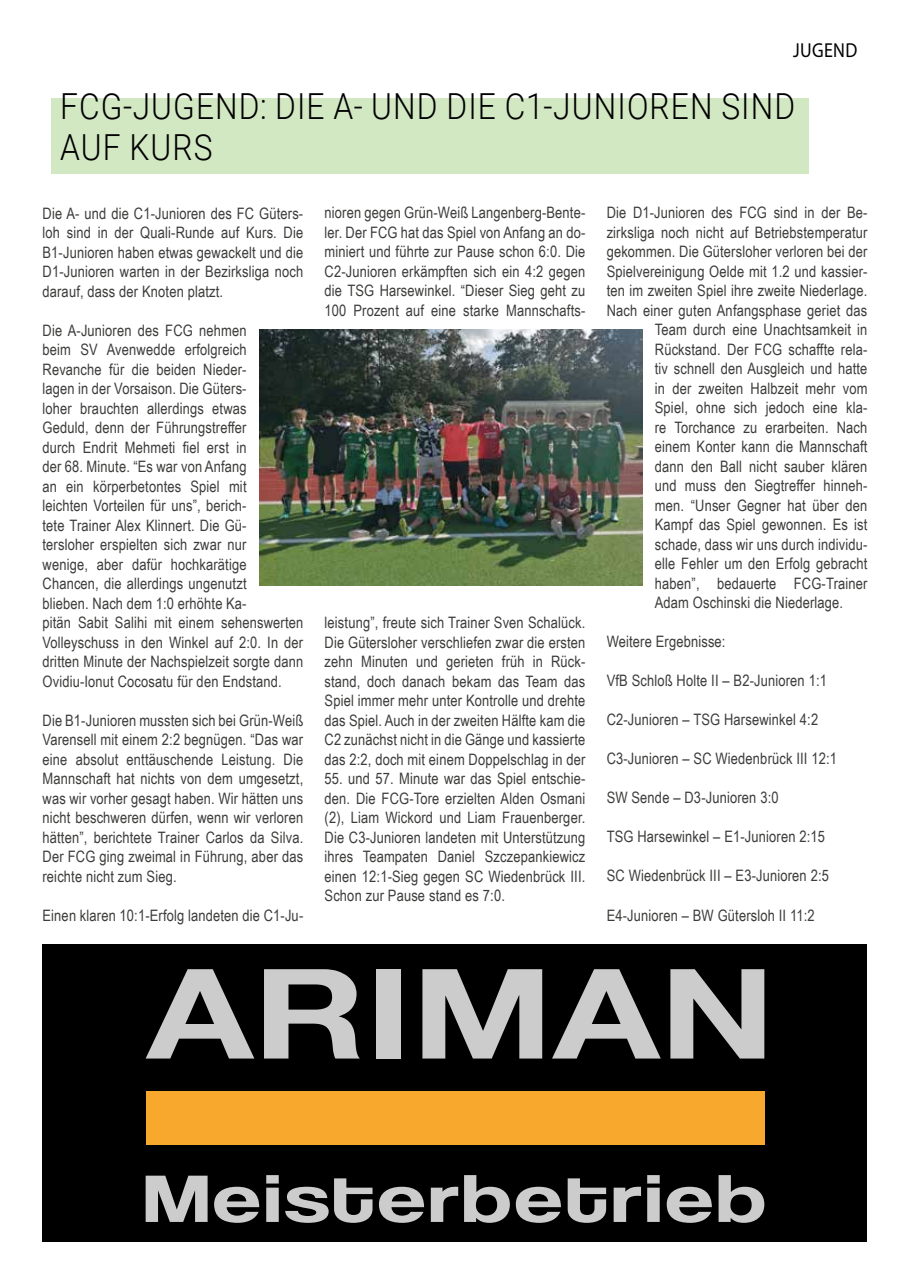
<style>
.page{position:relative;width:910px;height:1280px;background:#fff}
.page>*{position:absolute;margin:0;border:0;box-sizing:border-box;transform-origin:0 0}
.t1{font:300 35.85px/41.4px "Roboto";letter-spacing:.035em;color:#000;scale:.88 1}
.t2{font:20.25px "Myriad Pro";letter-spacing:.02em;color:#000;scale:.88 1}
.t3{font:15.75px/19.5px "Arial Narrow";letter-spacing:.01em;color:#3c3c3b;text-align:justify}
</style>
<div class="page">
<div style="left:51px;top:98px;width:757px;height:76px;background:#d2e8c3"></div>
<img style="left:259px;top:330px;width:383px;height:255px">
<div style="left:43px;top:944px;width:824px;height:298px;background:#000"></div>
<svg style="left:146px;top:969px;width:108px;height:89px"></svg>
<svg style="left:264px;top:969px;width:96px;height:89px"></svg>
<div style="left:376px;top:969px;width:25px;height:89px;background:#ccc"></div>
<svg style="left:422px;top:969px;width:120px;height:89px"></svg>
<svg style="left:552px;top:969px;width:109px;height:89px"></svg>
<svg style="left:670px;top:969px;width:94px;height:89px"></svg>
<svg style="left:146px;top:1176px;width:62px;height:46px"></svg>
<svg style="left:214px;top:1187px;width:45px;height:36px"></svg>
<svg style="left:266px;top:1175px;width:13px;height:47px"></svg>
<svg style="left:285px;top:1178px;width:87px;height:45px"></svg>
<svg style="left:379px;top:1187px;width:45px;height:36px"></svg>
<svg style="left:431px;top:1187px;width:27px;height:35px"></svg>
<svg style="left:464px;top:1175px;width:46px;height:48px"></svg>
<svg style="left:516px;top:1187px;width:45px;height:36px"></svg>
<svg style="left:568px;top:1178px;width:38px;height:45px"></svg>
<svg style="left:614px;top:1187px;width:27px;height:35px"></svg>
<svg style="left:647px;top:1175px;width:13px;height:47px"></svg>
<svg style="left:667px;top:1187px;width:45px;height:36px"></svg>
<svg style="left:719px;top:1175px;width:45px;height:48px"></svg>
<div style="left:146px;top:1091px;width:618px;height:54px;background:#f9a82e"></div>
<p class="t2" style="left:793px;top:38px;width:74px">JUGEND</p>
<h1 class="t1" style="left:60px;top:84px;width:837px">FCG-JUGEND: DIE A- UND DIE C1-JUNIOREN SIND<br>AUF KURS</h1>
<p class="t3" style="left:43px;top:203px;width:262px">Die A- und die C1-Junioren des FC Güters&shy;loh sind in der Quali-Runde auf Kurs. Die B1-Junioren haben etwas gewackelt und die D1-Junioren warten in der Bezirksliga noch darauf, dass der Knoten platzt.</p>
<p class="t3" style="left:43px;top:320px;width:262px;text-align:left">Die A-Junioren des FCG nehmen<br>beim SV Avenwedde erfolgreich Revanche für die beiden Nieder-<br>lagen in der Vorsaison. Die Güters-<br>loher brauchten allerdings etwas<br>Geduld, denn der Führungstreffer<br>durch Endrit Mehmeti fiel erst in<br>der 68. Minute. “Es war von Anfang<br>an ein körperbetontes Spiel mit<br>leichten Vorteilen für uns”, berich-<br>tete Trainer Alex Klinnert. Die Gü-<br>tersloher erspielten sich zwar nur<br>wenige, aber dafür hochkarätige Chancen, die allerdings ungenutzt<br>blieben. Nach dem 1:0 erhöhte Ka-<br>pitän Sabit Salihi mit einem sehenswerten Volleyschuss in den Winkel auf 2:0. In der dritten Minute der Nachspielzeit sorgte dann Ovidiu-Ionut Cocosatu für den Endstand.</p>
<p class="t3" style="left:43px;top:710px;width:262px">Die B1-Junioren mussten sich bei Grün-Weiß Varensell mit einem 2:2 begnügen. “Das war eine absolut enttäuschende Leistung. Die Mannschaft hat nichts von dem umgesetzt, was wir vorher gesagt haben. Wir hätten uns nicht beschweren dürfen, wenn wir verloren hätten”, berichtete Trainer Carlos da Silva.<br>Der FCG ging zweimal in Führung, aber das reichte nicht zum Sieg.</p>
<p class="t3" style="left:43px;top:905px;width:262px">Einen klaren 10:1-Erfolg landeten die C1-Ju-</p>
<p class="t3" style="left:325px;top:203px;width:262px">nioren gegen Grün-Weiß Langenberg-Bente&shy;ler. Der FCG hat das Spiel von Anfang an do&shy;miniert und führte zur Pause schon 6:0. Die C2-Junioren erkämpften sich ein 4:2 gegen die TSG Harsewinkel. “Dieser Sieg geht zu 100 Prozent auf eine starke Mannschafts-</p>
<p class="t3" style="left:325px;top:612px;width:262px">leistung”, freute sich Trainer Sven Schalück.<br>Die Gütersloher verschliefen zwar die ersten zehn Minuten und gerieten früh in Rück&shy;stand, doch danach bekam das Team das Spiel immer mehr unter Kontrolle und drehte das Spiel. Auch in der zweiten Hälfte kam die C2 zunächst nicht in die Gänge und kassierte das 2:2, doch mit einem Doppelschlag in der</p>
<p class="t3" style="left:325px;top:768px;width:262px">55. und 57. Minute war das Spiel entschie&shy;den. Die FCG-Tore erzielten Alden Osmani (2), Liam Wickord und Liam Frauenberger.<br>Die C3-Junioren landeten mit Unterstützung ihres Teampaten Daniel Szczepankiewicz einen 12:1-Sieg gegen SC Wiedenbrück III.<br>Schon zur Pause stand es 7:0.</p>
<p class="t3" style="left:607px;top:203px;width:262px">Die D1-Junioren des FCG sind in der Be-</p>
<p class="t3" style="left:607px;top:222px;width:262px">zirksliga noch nicht auf Betriebstemperatur</p>
<p class="t3" style="left:607px;top:242px;width:262px">gekommen. Die Gütersloher verloren bei der</p>
<p class="t3" style="left:607px;top:261px;width:262px">Spielvereinigung Oelde mit 1.2 und kassier-</p>
<p class="t3" style="left:607px;top:281px;width:262px">ten im zweiten Spiel ihre zweite Niederlage.</p>
<p class="t3" style="left:607px;top:300px;width:262px">Nach einer guten Anfangsphase geriet das</p>
<p class="t3" style="left:655px;top:320px;width:214px">Team durch eine Unachtsamkeit in</p>
<p class="t3" style="left:655px;top:339px;width:214px">Rückstand. Der FCG schaffte rela-</p>
<p class="t3" style="left:655px;top:359px;width:214px">tiv schnell den Ausgleich und hatte</p>
<p class="t3" style="left:655px;top:378px;width:214px">in der zweiten Halbzeit mehr vom</p>
<p class="t3" style="left:655px;top:398px;width:214px">Spiel, ohne sich jedoch eine kla-</p>
<p class="t3" style="left:655px;top:417px;width:214px">re Torchance zu erarbeiten. Nach</p>
<p class="t3" style="left:655px;top:437px;width:214px">einem Konter kann die Mannschaft</p>
<p class="t3" style="left:655px;top:456px;width:214px">dann den Ball nicht sauber klären</p>
<p class="t3" style="left:655px;top:476px;width:214px">und muss den Siegtreffer hinneh-</p>
<p class="t3" style="left:655px;top:495px;width:214px">men. “Unser Gegner hat über den</p>
<p class="t3" style="left:655px;top:515px;width:214px">Kampf das Spiel gewonnen. Es ist</p>
<p class="t3" style="left:655px;top:534px;width:214px">schade, dass wir uns durch individu-</p>
<p class="t3" style="left:655px;top:554px;width:214px">elle Fehler um den Erfolg gebracht</p>
<p class="t3" style="left:655px;top:573px;width:214px">haben”, bedauerte FCG-Trainer</p>
<p class="t3" style="left:655px;top:593px;width:190px">Adam Oschinski die Niederlage.</p>
<p class="t3" style="left:607px;top:632px;width:120px">Weitere Ergebnisse:</p>
<p class="t3" style="left:607px;top:671px;width:222px">VfB Schloß Holte II – B2-Junioren 1:1</p>
<p class="t3" style="left:607px;top:710px;width:213px">C2-Junioren – TSG Harsewinkel 4:2</p>
<p class="t3" style="left:607px;top:749px;width:232px">C3-Junioren – SC Wiedenbrück III 12:1</p>
<p class="t3" style="left:607px;top:788px;width:173px">SW Sende – D3-Junioren 3:0</p>
<p class="t3" style="left:607px;top:827px;width:220px">TSG Harsewinkel – E1-Junioren 2:15</p>
<p class="t3" style="left:607px;top:866px;width:224px">SC Wiedenbrück III – E3-Junioren 2:5</p>
<p class="t3" style="left:607px;top:905px;width:210px">E4-Junioren – BW Gütersloh II 11:2</p>
</div>
